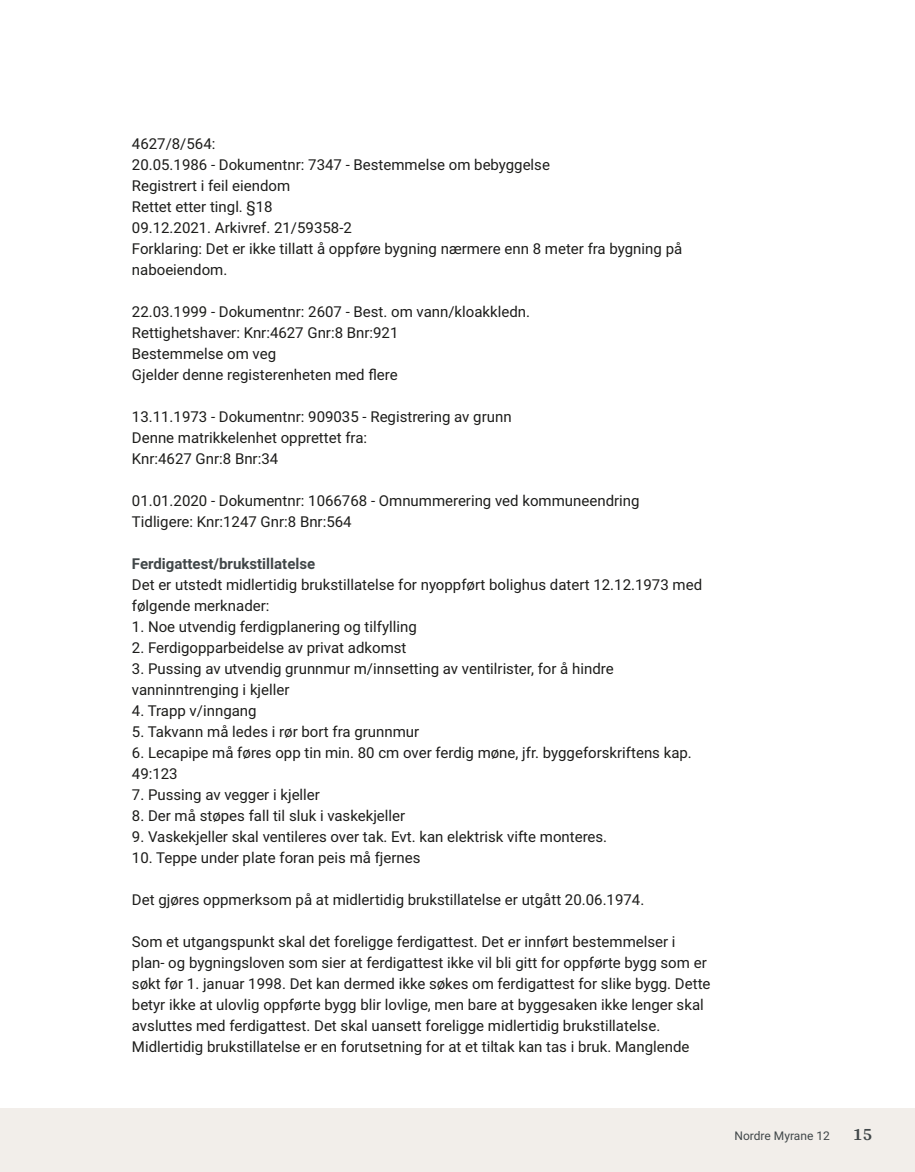
<style>
.page{position:relative;width:915px;height:1172px;background:#fff}
.page>*{position:absolute;margin:0;border:0;box-sizing:border-box;transform-origin:0 0}
.t1{font:700 18px "Arya";color:#414749}
.t2{font:15px/21px "Roboto Vitec";color:#1d1d1b}
.t3{font:700 15px "Roboto Vitec";color:#414749}
.t4{font:12px "Roboto Vitec";color:#414749}
</style>
<div class="page">
<div style="left:0;top:1108px;width:914px;height:64px;background:#f2eeea"></div>
<p class="t2" style="left:132px;top:132px;width:551px">4627/ 8/ 564:<br>20.05.1986 ‑ Dokumentnr: 7347 ‑ Bestemmelse om bebyggelse<br>Registrert i feil eiendom<br>Rettet etter tingl. §18<br>09.12.2021. Arkivref. 21/ 59358‑2<br>Forklaring: Det er ikke tillatt å oppføre bygning nærmere enn 8 meter fra bygning på naboeiendom.</p>
<p class="t2" style="left:132px;top:300px;width:399px">22.03.1999 ‑ Dokumentnr: 2607 ‑ Best. om vann/ kloakkledn.<br>Rettighetshaver: Knr:4627 Gnr:8 Bnr:921<br>Bestemmelse om veg<br>Gjelder denne registerenheten med flere</p>
<p class="t2" style="left:132px;top:405px;width:381px">13.11.1973 ‑ Dokumentnr: 909035 ‑ Registrering av grunn<br>Denne matrikkelenhet opprettet fra:<br>Knr:4627 Gnr:8 Bnr:34</p>
<p class="t2" style="left:132px;top:489px;width:509px">01.01.2020 ‑ Dokumentnr: 1066768 ‑ Omnummerering ved kommuneendring<br>Tidligere: Knr:1247 Gnr:8 Bnr:564</p>
<p class="t3" style="left:132px;top:553px;width:185px">Ferdigattest/ brukstillatelse</p>
<p class="t2" style="left:132px;top:573px;width:571px">Det er utstedt midlertidig brukstillatelse for nyoppført bolighus datert 12.12.1973 med følgende merknader:</p>
<p class="t2" style="left:132px;top:615px;width:286px">1. Noe utvendig ferdigplanering og tilfylling</p>
<p class="t2" style="left:132px;top:636px;width:276px">2. Ferdigopparbeidelse av privat adkomst</p>
<p class="t2" style="left:132px;top:657px;width:483px">3. Pussing av utvendig grunnmur m/ innsetting av ventilrister, for å hindre vanninntrenging i kjeller</p>
<p class="t2" style="left:132px;top:699px;width:126px">4. Trapp v/ inngang</p>
<p class="t2" style="left:132px;top:720px;width:289px">5. Takvann må ledes i rør bort fra grunnmur</p>
<p class="t2" style="left:132px;top:741px;width:561px">6. Lecapipe må føres opp tin min. 80 cm over ferdig møne, jfr. byggeforskriftens kap.<br>49:123</p>
<p class="t2" style="left:132px;top:783px;width:189px">7. Pussing av vegger i kjeller</p>
<p class="t2" style="left:132px;top:804px;width:275px">8. Der må støpes fall til sluk i vaskekjeller</p>
<p class="t2" style="left:132px;top:825px;width:476px">9. Vaskekjeller skal ventileres over tak. Evt. kan elektrisk vifte monteres.</p>
<p class="t2" style="left:132px;top:846px;width:290px">10. Teppe under plate foran peis må fjernes</p>
<p class="t2" style="left:132px;top:888px;width:513px">Det gjøres oppmerksom på at midlertidig brukstillatelse er utgått 20.06.1974.</p>
<p class="t2" style="left:132px;top:930px;width:580px">Som et utgangspunkt skal det foreligge ferdigattest. Det er innført bestemmelser i plan‑ og bygningsloven som sier at ferdigattest ikke vil bli gitt for oppførte bygg som er søkt før 1. januar 1998. Det kan dermed ikke søkes om ferdigattest for slike bygg. Dette betyr ikke at ulovlig oppførte bygg blir lovlige, men bare at byggesaken ikke lenger skal avsluttes med ferdigattest. Det skal uansett foreligge midlertidig brukstillatelse.<br>Midlertidig brukstillatelse er en forutsetning for at et tiltak kan tas i bruk. Manglende</p>
<p class="t4" style="left:734px;top:1127px;width:97px">Nordre Myrane 12</p>
<p class="t1" style="left:852px;top:1123px;width:21px">15</p>
</div>
